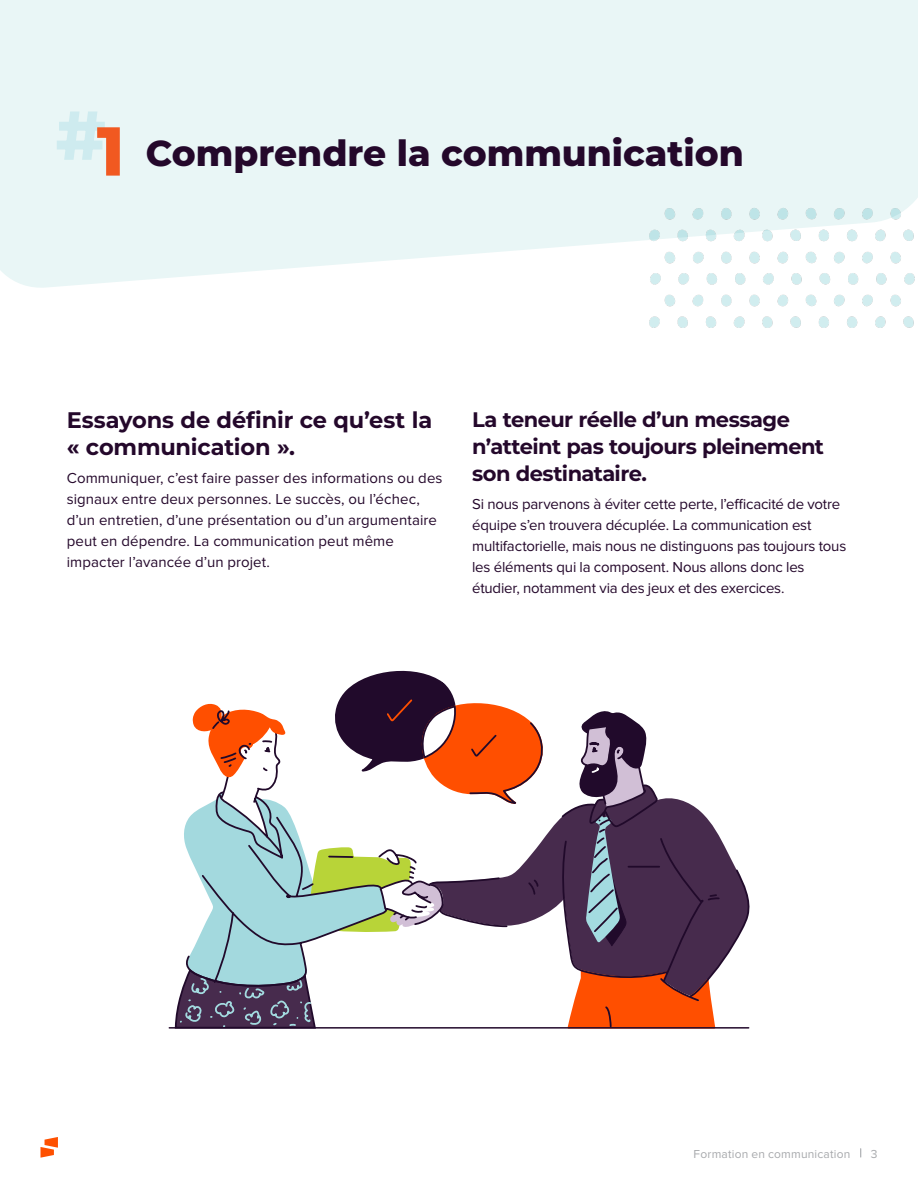
<style>
.page{position:relative;width:918px;height:1188px;background:#fff}
.page>*{position:absolute;margin:0;border:0;box-sizing:border-box;transform-origin:0 0}
.t1{font:800 69px "Montserrat";color:#ceebef}
.t2{font:800 69px "Montserrat";color:#f15921}
.t3{font:800 36px "Montserrat";color:#24082b}
.t4{font:700 22.5px/27px "Montserrat";letter-spacing:-.005em;color:#24082b}
.t5{font:700 21px/27px "Montserrat";letter-spacing:-.03em;color:#24082b}
.Body{font:15px/21px "Proxima Nova";letter-spacing:-.005em;color:#24082b}
.t6{font:12px "Proxima Nova";letter-spacing:.015em;color:#a7a9ac}
</style>
<div class="page">
<div style="left:0;top:0;width:918px;height:288px;background:#e9f6f6"></div>
<img style="left:648px;top:198px;width:270px;height:129px">
<svg style="left:40px;top:1137px;width:18px;height:21px"></svg>
<svg style="left:716px;top:831px;width:34px;height:140px"></svg>
<svg style="left:174px;top:670px;width:542px;height:357px"></svg>
<svg style="left:184px;top:721px;width:516px;height:282px"></svg>
<hr style="left:169px;top:1027px;width:580px;height:2px;background:#22092b">
<h1 class="t1" style="left:56px;top:89px;width:52px">#</h1>
<h1 class="t2" style="left:97px;top:105px;width:29px">1</h1>
<h4 class="t3" style="left:146px;top:129px;width:600px">Comprendre la communication</h4>
<h2 class="t4" style="left:67px;top:406px;width:367px">Essayons de définir ce qu’est la « communication ».</h2>
<p class="Body" style="left:67px;top:468px;width:377px">Communiquer, c’est faire passer des informations ou des signaux entre deux personnes. Le succès, ou l’échec, d’un entretien, d’une présentation ou d’un argumentaire peut en dépendre. La communication peut même impacter l’avancée d’un projet.</p>
<h2 class="t5" style="left:472px;top:406px;width:353px">La teneur réelle d’un message n’atteint pas toujours pleinement son destinataire.</h2>
<p class="Body" style="left:472px;top:493px;width:376px">Si nous parvenons à éviter cette perte, l’efficacité de votre équipe s’en trouvera décuplée. La communication est multifactorielle, mais nous ne distinguons pas toujours tous les éléments qui la composent. Nous allons donc les étudier, notamment via des jeux et des exercices.</p>
<p class="t6" style="left:694px;top:1147px;width:158px">Formation en communication</p>
<p class="t6" style="left:871px;top:1147px;width:8px">3</p>
</div>
